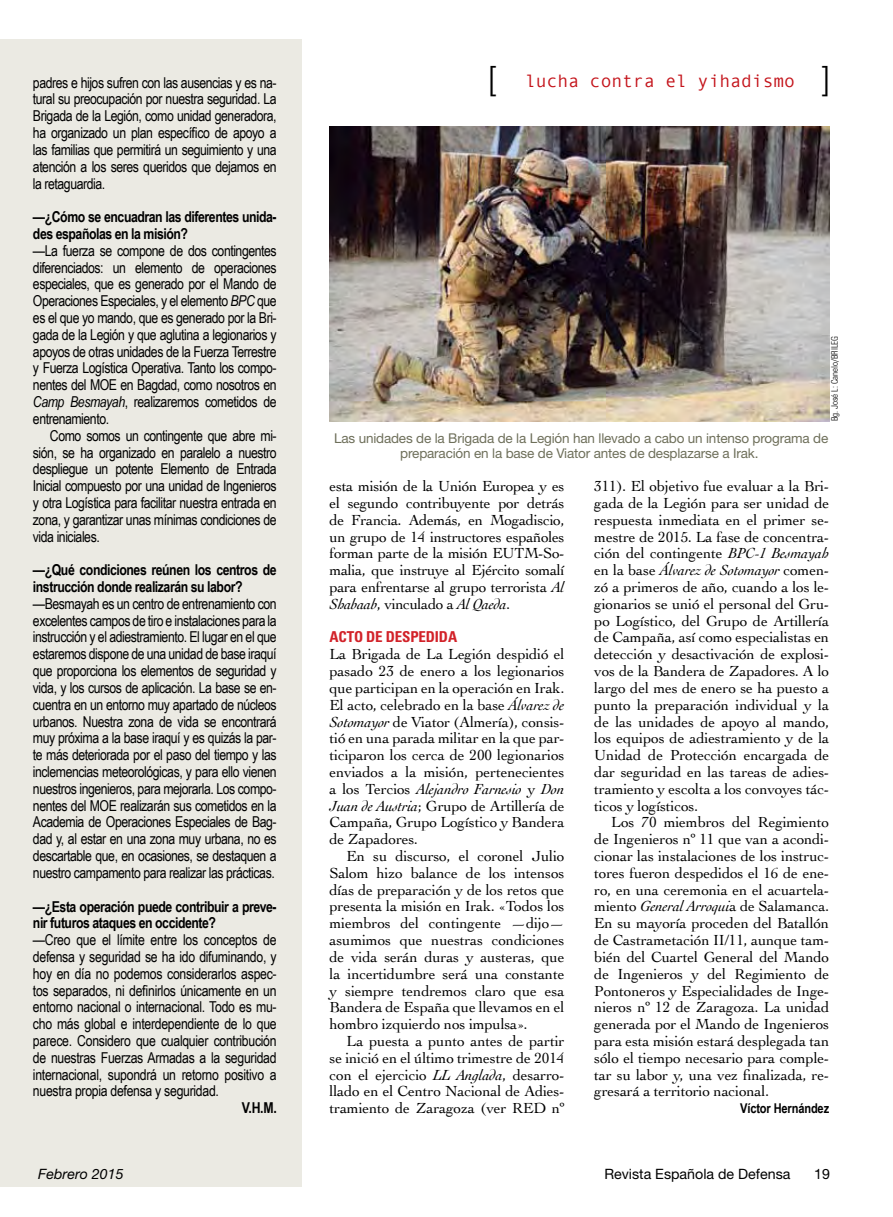
<style>
.page{position:relative;width:893px;height:1217px;background:#fff}
.page>*{position:absolute;margin:0;border:0;box-sizing:border-box;transform-origin:0 0}
.t1{font:300 33px "Helvetica Neue";color:#000}
.t2{font:18px "Monotypecom";color:#c4141b}
.t3{font:15.3px/16.8px "Cochin";letter-spacing:-.01em;color:#000;text-align:justify}
.t4{font:15px/16.8px "Arial Narrow";letter-spacing:-.03em;color:#000;text-align:justify}
.t5{font:700 15px/16.8px "Arial Narrow";letter-spacing:-.03em;color:#000}
.t6{font:700 condensed 15px "Univers";letter-spacing:-.01em;color:#d22229}
.t7{font:14.25px "Helvetica Neue";color:#000}
.t8{font:italic 14.25px "Helvetica Neue";color:#000}
.t9{font:13.5px/15.8px "Helvetica Neue";letter-spacing:-.01em;color:#6e6f5a;text-align:center}
.t10{font:700 13.5px "Arial Narrow";letter-spacing:-.01em;color:#000}
.t11{font:300 condensed 9px "Univers";letter-spacing:-.005em;color:#000}
.s1{font-family:"Helvetica Neue";font-weight:300;font-size:33px;color:#000}
.s2{font-style:italic}
</style>
<div class="page">
<div style="left:0;top:39px;width:302px;height:1146px;background:#ebeae3"></div>
<img style="left:330px;top:126px;width:499px;height:295px">
<p class="t4" style="left:33px;top:73px;width:245px">padres e hijos sufren con las ausencias y es na-</p>
<h1 class="t1" style="left:488px;top:58px;width:9px">[</h1>
<p class="t2" style="left:525px;top:71px;width:306px">lucha contra el yihadismo <span class="s1">]</span></p>
<p class="t4" style="left:33px;top:90px;width:245px">tural su preocupación por nuestra seguridad. La Brigada de la Legión, como unidad generadora, ha organizado un plan específico de apoyo a las familias que permitirá un seguimiento y una atención a los seres queridos que dejamos en la retaguardia.</p>
<p class="t5" style="left:33px;top:208px;width:245px">—¿Cómo se encuadran las diferentes unida&shy;des españolas en la misión?</p>
<p class="t4" style="left:33px;top:241px;width:245px">—La fuerza se compone de dos contingentes diferenciados: un elemento de operaciones especiales, que es generado por el Mando de Operaciones Especiales, y el elemento <span class="s2">BPC</span> que es el que yo mando, que es generado por la Bri&shy;gada de la Legión y que aglutina a legionarios y apoyos de otras unidades de la Fuerza Terrestre y Fuerza Logística Operativa. Tanto los compo&shy;nentes del MOE en Bagdad, como nosotros en <span class="s2">Camp Besmayah</span>, realizaremos cometidos de entrenamiento.</p>
<p class="t4" style="left:33px;top:426px;width:245px;text-indent:17px">Como somos un contingente que abre mi&shy;sión, se ha organizado en paralelo a nuestro despliegue un potente Elemento de Entrada Inicial compuesto por una unidad de Ingenieros y otra Logística para facilitar nuestra entrada en zona, y garantizar unas mínimas condiciones de vida iniciales.</p>
<p class="t5" style="left:33px;top:560px;width:245px">—¿Qué condiciones reúnen los centros de instrucción donde realizarán su labor?</p>
<p class="t4" style="left:33px;top:594px;width:245px">—Besmayah es un centro de entrenamiento con excelentes campos de tiro e instalaciones para la instrucción y el adiestramiento. El lugar en el que estaremos dispone de una unidad de base iraquí que proporciona los elementos de seguridad y vida, y los cursos de aplicación. La base se en&shy;cuentra en un entorno muy apartado de núcleos urbanos. Nuestra zona de vida se encontrará muy próxima a la base iraquí y es quizás la par&shy;te más deteriorada por el paso del tiempo y las inclemencias meteorológicas, y para ello vienen nuestros ingenieros, para mejorarla. Los compo&shy;nentes del MOE realizarán sus cometidos en la Academia de Operaciones Especiales de Bag&shy;dad y, al estar en una zona muy urbana, no es descartable que, en ocasiones, se destaquen a nuestro campamento para realizar las prácticas.</p>
<p class="t5" style="left:33px;top:896px;width:245px">—¿Esta operación puede contribuir a preve&shy;nir futuros ataques en occidente?</p>
<p class="t4" style="left:33px;top:930px;width:245px">—Creo que el límite entre los conceptos de defensa y seguridad se ha ido difuminando, y hoy en día no podemos considerarlos aspec&shy;tos separados, ni definirlos únicamente en un entorno nacional o internacional. Todo es mu&shy;cho más global e interdependiente de lo que parece. Considero que cualquier contribución de nuestras Fuerzas Armadas a la seguridad internacional, supondrá un retorno positivo a nuestra propia defensa y seguridad.</p>
<p class="t5" style="left:242px;top:1098px;width:36px">V.H.M.</p>
<p class="t11" style="left:829px;top:421px;width:87px;rotate:-90deg">Bg. José L: Canelo/BRILEG</p>
<p class="t9" style="left:334px;top:429px;width:496px">Las unidades de la Brigada de la Legión han llevado a cabo un intenso programa de preparación en la base de Viator antes de desplazarse a Irak.</p>
<p class="t3" style="left:594px;top:477px;width:236px">311). El objetivo fue evaluar a la Bri&shy;gada de la Legión para ser unidad de respuesta inmediata en el primer se&shy;mestre de 2015. La fase de concentra&shy;ción del contingente <span class="s2">BPC-1 Besmayah </span>en la base <span class="s2">Álvarez de Sotomayor</span> comen&shy;zó a primeros de año, cuando a los le&shy;gionarios se unió el personal del Gru&shy;po Logístico, del Grupo de Artillería de Campaña, así como especialistas en detección y desactivación de explosi&shy;vos de la Bandera de Zapadores. A lo largo del mes de enero se ha puesto a punto la preparación individual y la de las unidades de apoyo al mando, los equipos de adiestramiento y de la Unidad de Protección encargada de dar seguridad en las tareas de adies&shy;tramiento y escolta a los convoyes tác&shy;ticos y logísticos.</p>
<p class="t3" style="left:594px;top:813px;width:236px;text-indent:17px">Los 70 miembros del Regimiento de Ingenieros nº 11 que van a acondi&shy;cionar las instalaciones de los instruc&shy;tores fueron despedidos el 16 de ene&shy;ro, en una ceremonia en el acuartela&shy;miento <span class="s2">General Arroqui</span>a de Salamanca.<br>En su mayoría proceden del Batallón de Castrametación II/11, aunque tam&shy;bién del Cuartel General del Mando de Ingenieros y del Regimiento de Pontoneros y Especialidades de Inge&shy;nieros nº 12 de Zaragoza. La unidad generada por el Mando de Ingenieros para esta misión estará desplegada tan sólo el tiempo necesario para comple&shy;tar su labor y, una vez finalizada, re&shy;gresará a territorio nacional.</p>
<p class="t10" style="left:740px;top:1097px;width:91px">Víctor Hernández</p>
<p class="t3" style="left:330px;top:477px;width:236px">esta misión de la Unión Europea y es el segundo contribuyente por detrás de Francia. Además, en Mogadiscio, un grupo de 14 instructores españoles forman parte de la misión EUTM-So&shy;malia, que instruye al Ejército somalí para enfrentarse al grupo terrorista <span class="s2">Al Shabaab</span>, vinculado a <span class="s2">Al Qaeda</span>.</p>
<p class="t6" style="left:330px;top:627px;width:129px">ACTO DE DESPEDIDA</p>
<p class="t3" style="left:330px;top:645px;width:236px">La Brigada de La Legión despidió el pasado 23 de enero a los legionarios que participan en la operación en Irak.<br>El acto, celebrado en la base <span class="s2">Álvarez de Sotomayor</span> de Viator (Almería), consis&shy;tió en una parada militar en la que par&shy;ticiparon los cerca de 200 legionarios enviados a la misión, pertenecientes a los Tercios <span class="s2">Alejandro Farnesio</span> y <span class="s2">Don Juan de Austria</span>; Grupo de Artillería de Campaña, Grupo Logístico y Bandera de Zapadores.</p>
<p class="t3" style="left:330px;top:846px;width:236px;text-indent:17px">En su discurso, el coronel Julio Salom hizo balance de los intensos días de preparación y de los retos que presenta la misión en Irak. «Todos los miembros del contingente —dijo— asumimos que nuestras condiciones de vida serán duras y austeras, que la incertidumbre será una constante y siempre tendremos claro que esa Bandera de España que llevamos en el hombro izquierdo nos impulsa».</p>
<p class="t3" style="left:330px;top:1031px;width:236px;text-indent:17px">La puesta a punto antes de partir se inició en el último trimestre de 2014 con el ejercicio <span class="s2">LL Anglada</span>, desarro&shy;llado en el Centro Nacional de Adies&shy;tramiento de Zaragoza (ver RED nº</p>
<p class="t8" style="left:38px;top:1164px;width:87px">Febrero 2015</p>
<p class="t7" style="left:604px;top:1164px;width:188px">Revista Española de Defensa</p>
<p class="t7" style="left:814px;top:1164px;width:17px">19</p>
</div>
